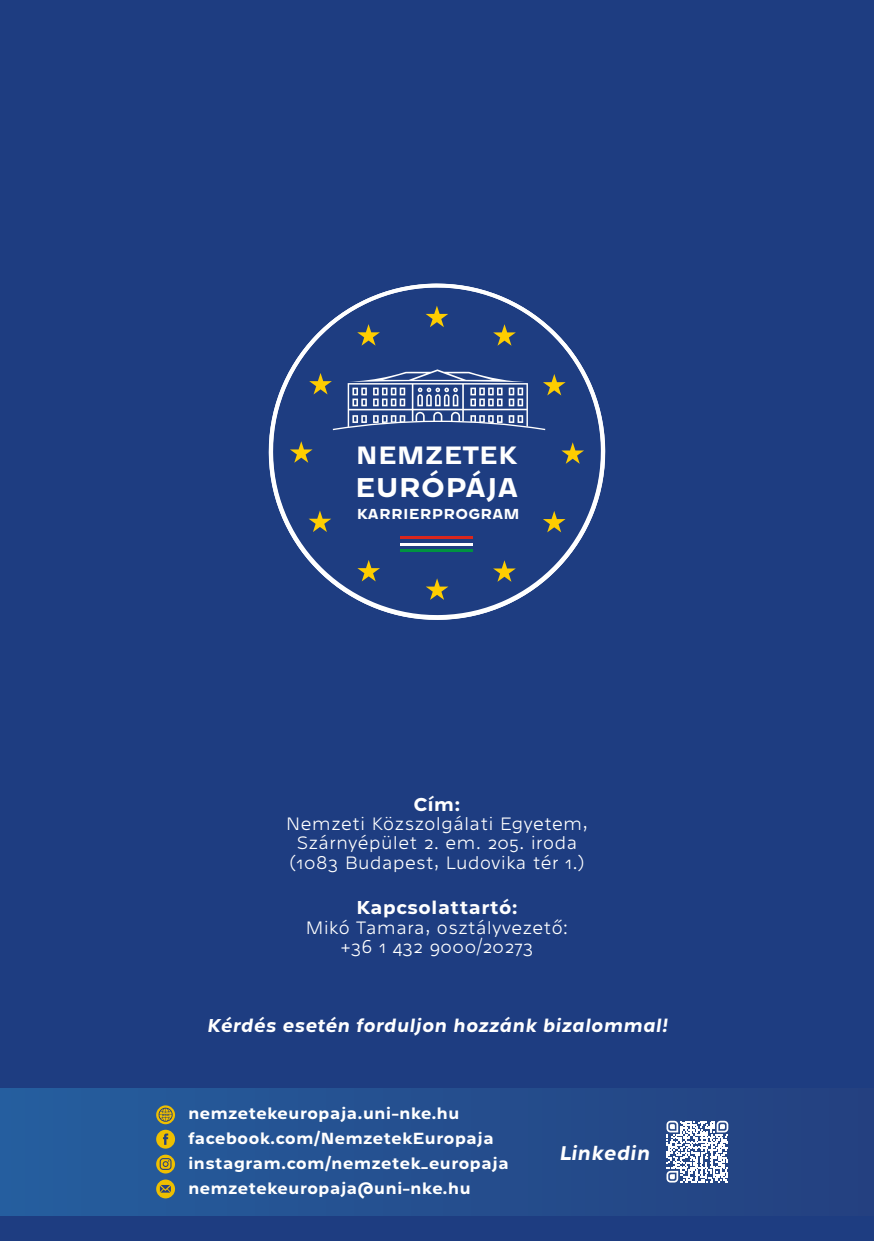
<style>
.page{position:relative;width:874px;height:1241px;background:#fff}
.page>*{position:absolute;margin:0;border:0;box-sizing:border-box;transform-origin:0 0}
.t1{font:700 28px "Westeinde Caption";letter-spacing:.01em;color:#fff}
.t2{font:700 25.9px "Westeinde Caption";letter-spacing:.01em;color:#fff}
.t3{font:italic 700 20.47px "Westeinde Caption";color:#fff}
.t4{font:100 19.25px/19.2px "Westeinde Caption";color:#fff;text-align:center}
.t5{font:italic 700 19.25px "Westeinde Caption";color:#fff}
.t6{font:700 19.25px "Westeinde Caption";color:#fff}
.t7{font:700 16.62px/24.8px "Westeinde Caption";color:#fff}
.t8{font:700 14.88px "Westeinde Caption";letter-spacing:.015em;color:#fff}
</style>
<div class="page">
<div style="left:0;top:0;width:873px;height:1240px;background:#1e3d81"></div>
<div style="left:0;top:1087px;width:873px;height:127px;background:linear-gradient(to right,#265e9e,#244080)"></div>
<svg style="left:268px;top:283px;width:337px;height:337px"></svg>
<svg style="left:357px;top:324px;width:22px;height:21px"></svg>
<svg style="left:425px;top:305px;width:23px;height:22px"></svg>
<svg style="left:493px;top:324px;width:22px;height:22px"></svg>
<svg style="left:561px;top:442px;width:22px;height:22px"></svg>
<svg style="left:542px;top:510px;width:23px;height:22px"></svg>
<svg style="left:493px;top:560px;width:22px;height:21px"></svg>
<svg style="left:425px;top:578px;width:23px;height:21px"></svg>
<svg style="left:357px;top:560px;width:23px;height:21px"></svg>
<svg style="left:308px;top:510px;width:23px;height:22px"></svg>
<svg style="left:290px;top:441px;width:22px;height:21px"></svg>
<svg style="left:309px;top:369px;width:256px;height:61px"></svg>
<hr style="left:401px;top:536px;width:72px;height:3px;background:#da261c">
<hr style="left:401px;top:543px;width:72px;height:2px;background:#fff">
<hr style="left:401px;top:549px;width:72px;height:3px;background:#009340">
<div style="left:156px;top:1129px;width:19px;height:19px;background:#eebf00;border-radius:50%"></div>
<svg style="left:163px;top:1133px;width:5px;height:11px"></svg>
<svg style="left:156px;top:1179px;width:19px;height:19px"></svg>
<svg style="left:160px;top:1184px;width:11px;height:8px"></svg>
<svg style="left:156px;top:1105px;width:19px;height:18px"></svg>
<svg style="left:158px;top:1107px;width:15px;height:15px"></svg>
<svg style="left:156px;top:1154px;width:19px;height:19px"></svg>
<svg style="left:159px;top:1157px;width:12px;height:12px"></svg>
<svg style="left:666px;top:1120px;width:62px;height:62px"></svg>
<h2 class="t2" style="left:355px;top:434px;width:163px">NEMZETEK</h2>
<h1 class="t1" style="left:355px;top:465px;width:164px">EURÓPÁJA</h1>
<p class="t8" style="left:356px;top:502px;width:164px">KARRIERPROGRAM</p>
<p class="t6" style="left:413px;top:788px;width:48px">Cím:</p>
<p class="t4" style="left:286px;top:813px;width:303px">Nemzeti Közszolgálati Egyetem,<br>Szárnyépület 2. em. 205. iroda (1083 Budapest, Ludovika tér 1.)</p>
<p class="t6" style="left:356px;top:892px;width:163px">Kapcsolattartó:</p>
<p class="t4" style="left:305px;top:916px;width:264px">Mikó Tamara, osztályvezető: +36 1 432 9000/20273</p>
<p class="t5" style="left:206px;top:1008px;width:462px">Kérdés esetén forduljon hozzánk bizalommal!</p>
<p class="t7" style="left:188px;top:1098px;width:322px">nemzetekeuropaja.uni-nke.hu facebook.com/NemzetekEuropaja instagram.com/nemzetek_europaja nemzetekeuropaja@uni-nke.hu</p>
<p class="t3" style="left:558px;top:1135px;width:92px">Linkedin</p>
</div>
